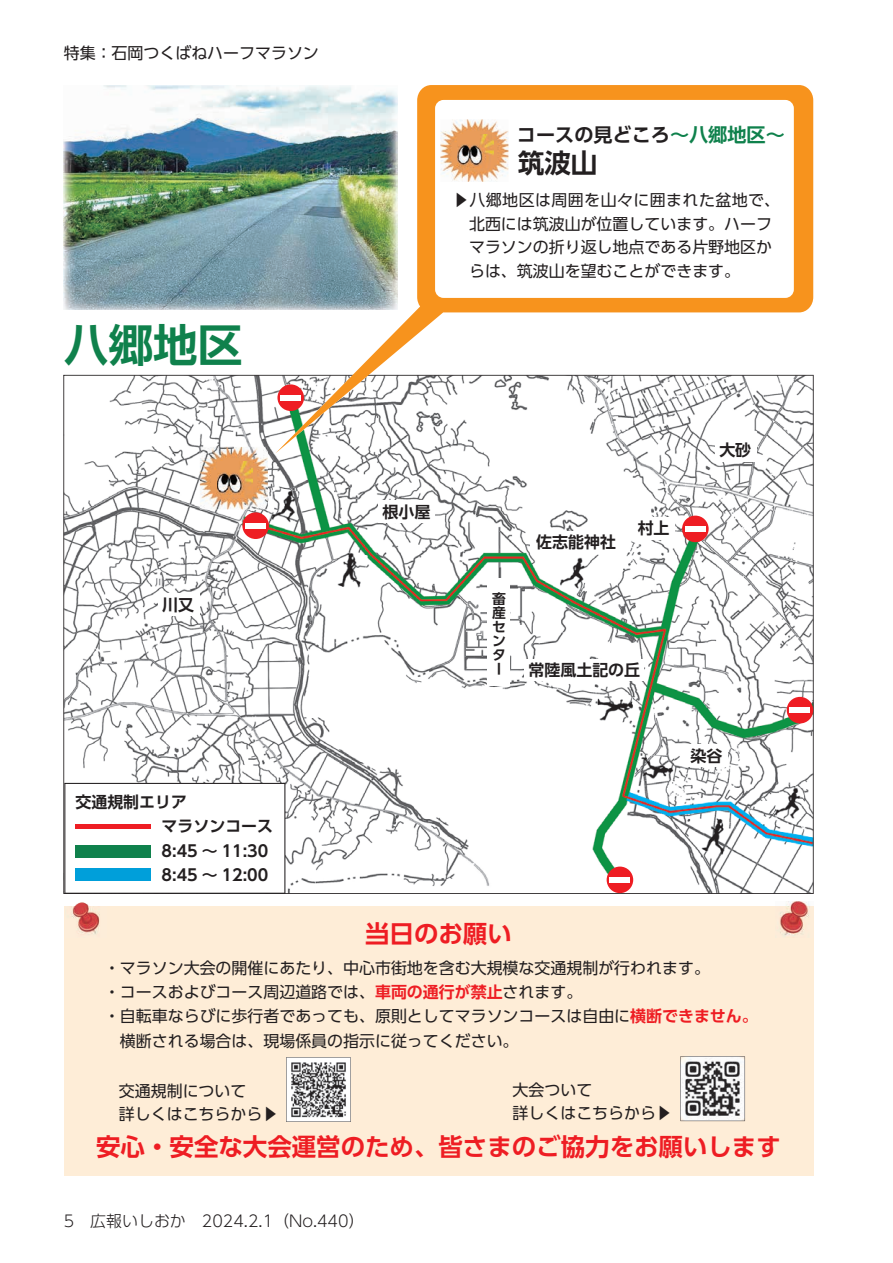
<style>
.page{position:relative;width:893px;height:1263px;background:#fff}
.page>*{position:absolute;margin:0;border:0;box-sizing:border-box;transform-origin:0 0}
.t1{font:700 44.7px "UD Shin Go Pr 6 N De";color:#0f814c}
.t2{font:700 26.55px "UD Shin Go Pr 6 N De";color:#231f20}
.t3{font:700 24.45px "UD Shin Go Pr 6 N De";color:#ee1d23}
.t4{font:700 19.2px "UD Shin Go Pr 6 N De";color:#231f20}
.t5{font:15.9px/23.4px "UD Shin Go Pr 6 N";color:#231f20}
.t6{font:700 15.9px/24.3px "UD Shin Go Pr 6 N De";color:#231f20}
.t7{font:300 15.9px "UD Shin Go Pr 6 N";color:#231f20}
.t8{font:700 13.8px/13.8px "UD Shin Go Pr 6 N De";color:#231f20;text-align:justify}
.s1{color:#0f814c}
.s2{font-family:"UD Shin Go Pr 6 N De";font-weight:700;color:#ee1d23}
</style>
<div class="page">
<svg style="left:63px;top:375px;width:751px;height:519px"></svg>
<div style="left:242px;top:512px;width:27px;height:27px;background:#ee1d23;border-radius:50%"></div>
<div style="left:246px;top:523px;width:20px;height:5px;background:#fff"></div>
<div style="left:682px;top:516px;width:27px;height:26px;background:#ee1d23;border-radius:50%"></div>
<div style="left:685px;top:526px;width:20px;height:5px;background:#fff"></div>
<div style="left:787px;top:697px;width:26px;height:26px;background:#ee1d23;border-radius:50%"></div>
<div style="left:790px;top:707px;width:20px;height:6px;background:#fff"></div>
<div style="left:607px;top:866px;width:26px;height:27px;background:#ee1d23;border-radius:50%"></div>
<div style="left:610px;top:877px;width:20px;height:5px;background:#fff"></div>
<svg style="left:64px;top:783px;width:221px;height:111px"></svg>
<hr style="left:75px;top:824px;width:76px;height:4px;background:#ee1d23">
<div style="left:75px;top:845px;width:76px;height:13px;background:#0f814c"></div>
<div style="left:75px;top:868px;width:76px;height:13px;background:#009fda"></div>
<div style="left:686px;top:744px;width:42px;height:23px;background:#fff"></div>
<div style="left:715px;top:439px;width:41px;height:22px;background:#fff"></div>
<div style="left:634px;top:517px;width:41px;height:23px;background:#fff"></div>
<div style="left:158px;top:593px;width:41px;height:23px;background:#fff"></div>
<div style="left:378px;top:500px;width:56px;height:23px;background:#fff"></div>
<div style="left:524px;top:659px;width:120px;height:22px;background:#fff"></div>
<div style="left:488px;top:578px;width:22px;height:107px;background:#fff"></div>
<div style="left:531px;top:531px;width:91px;height:22px;background:#fff"></div>
<img style="left:64px;top:85px;width:211px;height:225px">
<img style="left:200px;top:447px;width:68px;height:62px">
<img style="left:217px;top:461px;width:36px;height:34px">
<img style="left:270px;top:487px;width:30px;height:38px">
<img style="left:335px;top:551px;width:33px;height:39px">
<img style="left:558px;top:553px;width:32px;height:39px">
<img style="left:597px;top:695px;width:37px;height:28px">
<div style="left:64px;top:906px;width:749px;height:270px;background:#feedd7"></div>
<svg style="left:286px;top:1057px;width:65px;height:65px;background:#adadae"></svg>
<svg style="left:680px;top:1056px;width:65px;height:65px;background:#a7a7a7"></svg>
<img style="left:71px;top:902px;width:29px;height:33px">
<img style="left:780px;top:901px;width:30px;height:36px">
<svg style="left:275px;top:85px;width:538px;height:368px"></svg>
<div style="left:435px;top:100px;width:359px;height:198px;background:#fff;border-radius:9px"></div>
<img style="left:440px;top:119px;width:68px;height:63px">
<img style="left:458px;top:134px;width:35px;height:33px">
<img style="left:640px;top:755px;width:35px;height:26px">
<img style="left:699px;top:815px;width:37px;height:43px">
<img style="left:773px;top:783px;width:32px;height:39px">
<p class="t5" style="left:64px;top:41px;width:257px">特集：石岡つくばねハーフマラソン</p>
<h1 class="t1" style="left:64px;top:309px;width:180px">八郷地区</h1>
<p class="t6" style="left:162px;top:592px;width:33px">川又</p>
<p class="t6" style="left:162px;top:789px;width:113px;text-indent:-86px">交通規制エリア<br>マラソンコース<br>8:45 ～ 11:30<br>8:45 ～ 12:00</p>
<p class="t4" style="left:517px;top:119px;width:269px">コースの見どころ<span class="s1">～八郷地区～</span></p>
<h2 class="t2" style="left:518px;top:142px;width:81px">筑波山</h2>
<p class="t5" style="left:469px;top:188px;width:312px;text-indent:-16px">▶八郷地区は周囲を山々に囲まれた盆地で、北西には筑波山が位置しています。ハーフマラソンの折り返し地点である片野地区からは、筑波山を望むことができます。</p>
<p class="t6" style="left:383px;top:499px;width:49px">根小屋</p>
<p class="t8" style="left:492px;top:592px;width:15px">畜産センター</p>
<p class="t6" style="left:536px;top:529px;width:81px">佐志能神社</p>
<p class="t6" style="left:638px;top:516px;width:33px">村上</p>
<p class="t6" style="left:529px;top:657px;width:113px">常陸風土記の丘</p>
<p class="t6" style="left:719px;top:437px;width:33px">大砂</p>
<p class="t6" style="left:690px;top:743px;width:33px">染谷</p>
<h3 class="t3" style="left:365px;top:913px;width:148px">当日のお願い</h3>
<p class="t5" style="left:104px;top:955px;width:655px;line-height:24.5px">・マラソン大会の開催にあたり、中心市街地を含む大規模な交通規制が行われます。<br>・コースおよびコース周辺道路では、<span class="s2">車両の通行が禁止</span>されます。<br>・自転車ならびに歩行者であっても、原則としてマラソンコースは自由に<span class="s2">横断できません。</span>　横断される場合は、現場係員の指示に従ってください。</p>
<p class="t5" style="left:119px;top:1078px;width:161px">交通規制について<br>詳しくはこちらから▶</p>
<p class="t5" style="left:513px;top:1077px;width:161px">大会ついて<br>詳しくはこちらから▶</p>
<h3 class="t3" style="left:96px;top:1127px;width:686px">安心・安全な大会運営のため、皆さまのご協力をお願いします</h3>
<p class="t7" style="left:64px;top:1208px;width:302px">5　広報いしおか　2024.2.1（No.440）</p>
</div>
